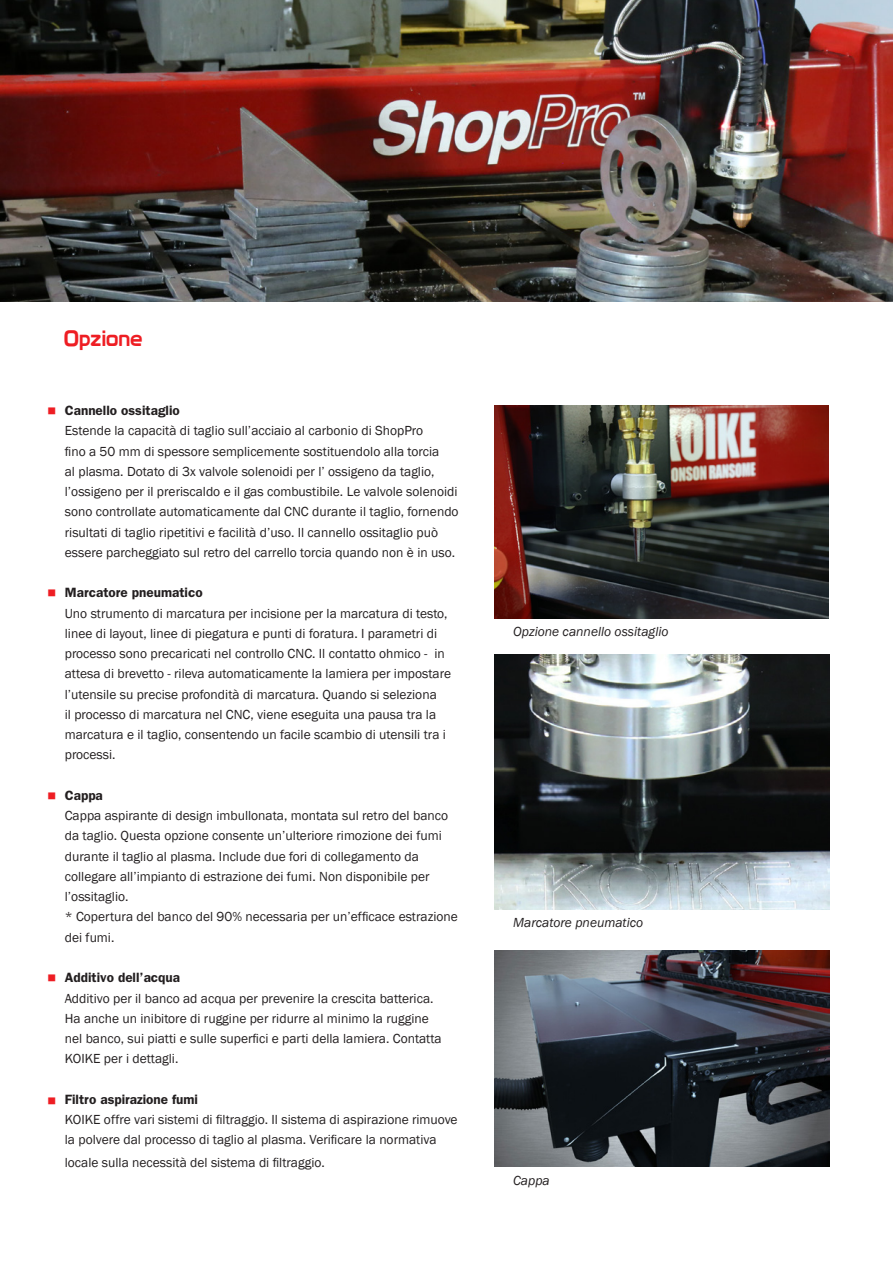
<style>
.page{position:relative;width:893px;height:1263px;background:#fff}
.page>*{position:absolute;margin:0;border:0;box-sizing:border-box;transform-origin:0 0}
.t1{font:21.6px "Prototype";color:#ee1d23}
.t2{font:13.5px/20.2px "Franklin Gothic";color:#231f20}
.t3{font:600 13.5px "Franklin Gothic";color:#231f20}
.t4{font:italic 13.5px "Franklin Gothic";color:#231f20}
.Paragraph_Style12{font:700 12px "Meiryo";color:#ee1d23}
</style>
<div class="page">
<img style="left:494px;top:405px;width:335px;height:214px">
<img style="left:494px;top:655px;width:335px;height:255px">
<img style="left:494px;top:950px;width:335px;height:216px">
<img style="left:0;top:0;width:893px;height:302px">
<p class="t1" style="left:64px;top:325px;width:80px">Opzione</p>
<p class="Paragraph_Style12" style="left:46px;top:402px;width:14px">■</p>
<p class="Paragraph_Style12" style="left:46px;top:585px;width:14px">■</p>
<p class="Paragraph_Style12" style="left:46px;top:787px;width:14px">■</p>
<p class="Paragraph_Style12" style="left:46px;top:969px;width:14px">■</p>
<p class="Paragraph_Style12" style="left:46px;top:1092px;width:14px">■</p>
<p class="t3" style="left:65px;top:403px;width:117px">Cannello ossitaglio</p>
<p class="t2" style="left:65px;top:421px;width:395px">Estende la capacità di taglio sull’acciaio al carbonio di ShopPro<br>fino a 50 mm di spessore semplicemente sostituendolo alla torcia<br>al plasma. Dotato di 3x valvole solenoidi per l’ ossigeno da taglio, l’ossigeno per il preriscaldo e il gas combustibile. Le valvole solenoidi sono controllate automaticamente dal CNC durante il taglio, fornendo risultati di taglio ripetitivi e facilità d’uso. Il cannello ossitaglio può essere parcheggiato sul retro del carrello torcia quando non è in uso.</p>
<p class="t3" style="left:65px;top:585px;width:139px">Marcatore pneumatico</p>
<p class="t2" style="left:65px;top:603px;width:388px">Uno strumento di marcatura per incisione per la marcatura di testo, linee di layout, linee di piegatura e punti di foratura. I parametri di processo sono precaricati nel controllo CNC. Il contatto ohmico - in attesa di brevetto - rileva automaticamente la lamiera per impostare l’utensile su precise profondità di marcatura. Quando si seleziona<br>il processo di marcatura nel CNC, viene eseguita una pausa tra la marcatura e il taglio, consentendo un facile scambio di utensili tra i processi.</p>
<p class="t3" style="left:65px;top:787px;width:40px">Cappa</p>
<p class="t2" style="left:65px;top:806px;width:395px">Cappa aspirante di design imbullonata, montata sul retro del banco da taglio. Questa opzione consente un’ulteriore rimozione dei fumi durante il taglio al plasma. Include due fori di collegamento da collegare all’impianto di estrazione dei fumi. Non disponibile per l’ossitaglio.<br>* Copertura del banco del 90% necessaria per un’efficace estrazione dei fumi.</p>
<p class="t3" style="left:65px;top:970px;width:117px">Additivo dell’acqua</p>
<p class="t2" style="left:65px;top:988px;width:378px">Additivo per il banco ad acqua per prevenire la crescita batterica.<br>Ha anche un inibitore di ruggine per ridurre al minimo la ruggine nel banco, sui piatti e sulle superfici e parti della lamiera. Contatta KOIKE per i dettagli.</p>
<p class="t3" style="left:65px;top:1091px;width:135px">Filtro aspirazione fumi</p>
<p class="t2" style="left:65px;top:1110px;width:394px">KOIKE offre vari sistemi di filtraggio. Il sistema di aspirazione rimuove la polvere dal processo di taglio al plasma. Verificare la normativa</p>
<p class="t2" style="left:65px;top:1152px;width:262px">locale sulla necessità del sistema di filtraggio.</p>
<p class="t4" style="left:513px;top:623px;width:157px">Opzione cannello ossitaglio</p>
<p class="t4" style="left:513px;top:914px;width:132px">Marcatore pneumatico</p>
<p class="t4" style="left:513px;top:1172px;width:38px">Cappa</p>
</div>
